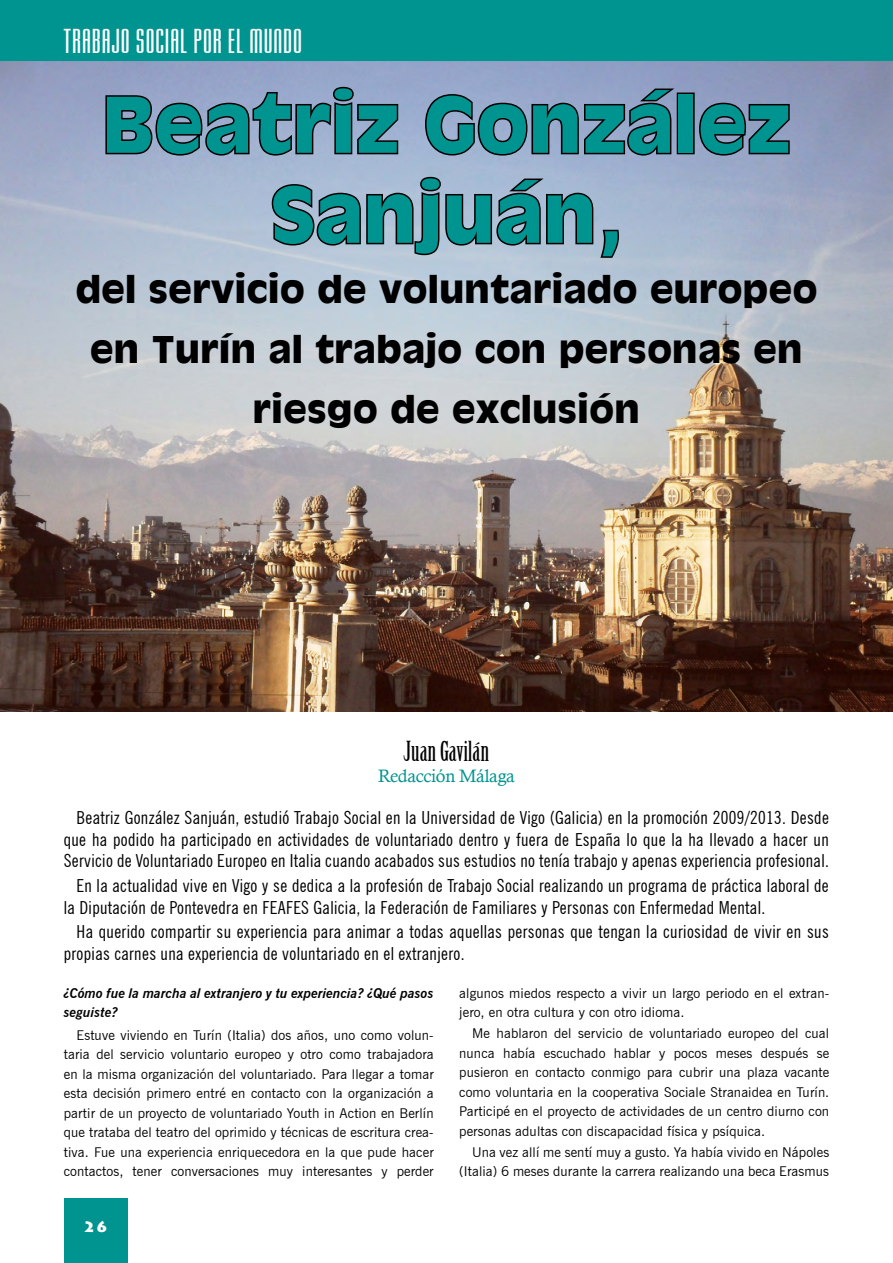
<style>
.page{position:relative;width:893px;height:1263px;background:#fff}
.page>*{position:absolute;margin:0;border:0;box-sizing:border-box;transform-origin:0 0}
.t1{font:700 75px/90px "Antique Olive";color:#009490;text-align:center}
.t2{font:700 36px/60px "Antique Olive";color:#000;text-align:center}
.t3{font:36px "Mekanik Let Plain";letter-spacing:.025em;color:#fff}
.t4{font:27px "Birch Std";letter-spacing:.01em;color:#000}
.t5{font:condensed 18px/21.6px "News Gothic BT";letter-spacing:.02em;color:#000}
.t6{font:18px "Calisto";letter-spacing:-.02em;color:#009490}
.t7{font:900 15px "Lithos Pro";color:#fff}
.t8{font:13.5px/19.5px "News Gothic BT";letter-spacing:.01em;color:#000;text-align:justify}
.t9{font:italic 700 13.5px/19.5px "News Gothic BT";letter-spacing:.01em;color:#000}
</style>
<div class="page">
<img style="left:0;top:61px;width:893px;height:651px">
<div style="left:0;top:0;width:893px;height:61px;background:#009490"></div>
<svg style="left:104px;top:85px;width:296px;height:72px;background:#78849e"></svg>
<svg style="left:423px;top:87px;width:256px;height:70px;background:#7885a0"></svg>
<div style="left:677px;top:93px;width:18px;height:61px;border:3px solid #000"></div>
<svg style="left:698px;top:101px;width:93px;height:56px;background:#69728b"></svg>
<svg style="left:270px;top:175px;width:350px;height:85px;background:#8c9bad"></svg>
<div style="left:64px;top:1198px;width:64px;height:65px;background:#009490"></div>
<h2 class="t3" style="left:64px;top:24px;width:240px">TRABAJO SOCIAL POR EL MUNDO</h2>
<h1 class="t1" style="left:103px;top:78px;width:689px">Beatriz González<br>Sanjuán,</h1>
<h2 class="t2" style="left:75px;top:258px;width:744px">del servicio de voluntariado europeo en Turín al trabajo con personas en riesgo de exclusión</h2>
<h3 class="t4" style="left:404px;top:735px;width:87px">Juan Gavilán</h3>
<h3 class="t6" style="left:378px;top:765px;width:138px">Redacción Málaga</h3>
<p class="t5" style="left:64px;top:807px;width:767px;text-align:justify;text-indent:13px">Beatriz González Sanjuán, estudió Trabajo Social en la Universidad de Vigo (Galicia) en la promoción 2009/2013. Desde que ha podido ha participado en actividades de voluntariado dentro y fuera de España lo que la ha llevado a hacer un Servicio de Voluntariado Europeo en Italia cuando acabados sus estudios no tenía trabajo y apenas experiencia profesional.</p>
<h3 class="t5" style="left:64px;top:875px;width:766px;text-indent:13px">En la actualidad vive en Vigo y se dedica a la profesión de Trabajo Social realizando un programa de práctica laboral de la Diputación de Pontevedra en FEAFES Galicia, la Federación de Familiares y Personas con Enfermedad Mental.</h3>
<h3 class="t5" style="left:64px;top:921px;width:766px;text-indent:13px">Ha querido compartir su experiencia para animar a todas aquellas personas que tengan la curiosidad de vivir en sus propias carnes una experiencia de voluntariado en el extranjero.</h3>
<p class="t9" style="left:64px;top:983px;width:371px">¿Cómo fue la marcha al extranjero y tu experiencia? ¿Qué pasos seguiste?</p>
<p class="t8" style="left:64px;top:1025px;width:371px;text-indent:13px">Estuve viviendo en Turín (Italia) dos años, uno como volun&shy;taria del servicio voluntario europeo y otro como trabajadora en la misma organización del voluntariado. Para llegar a tomar esta decisión primero entré en contacto con la organización a partir de un proyecto de voluntariado Youth in Action en Berlín que trataba del teatro del oprimido y técnicas de escritura crea&shy;tiva. Fue una experiencia enriquecedora en la que pude hacer contactos, tener conversaciones muy interesantes y perder</p>
<p class="t7" style="left:83px;top:1217px;width:26px">26</p>
<p class="t8" style="left:459px;top:983px;width:371px">algunos miedos respecto a vivir un largo periodo en el extran&shy;jero, en otra cultura y con otro idioma.</p>
<p class="t8" style="left:459px;top:1023px;width:371px;text-indent:13px">Me hablaron del servicio de voluntariado europeo del cual nunca había escuchado hablar y pocos meses después se pusieron en contacto conmigo para cubrir una plaza vacante como voluntaria en la cooperativa Sociale Stranaidea en Turín.<br>Participé en el proyecto de actividades de un centro diurno con personas adultas con discapacidad física y psíquica.</p>
<p class="t8" style="left:459px;top:1142px;width:371px;text-align:right">Una vez allí me sentí muy a gusto. Ya había vivido en Nápoles (Italia) 6 meses durante la carrera realizando una beca Erasmus</p>
</div>
